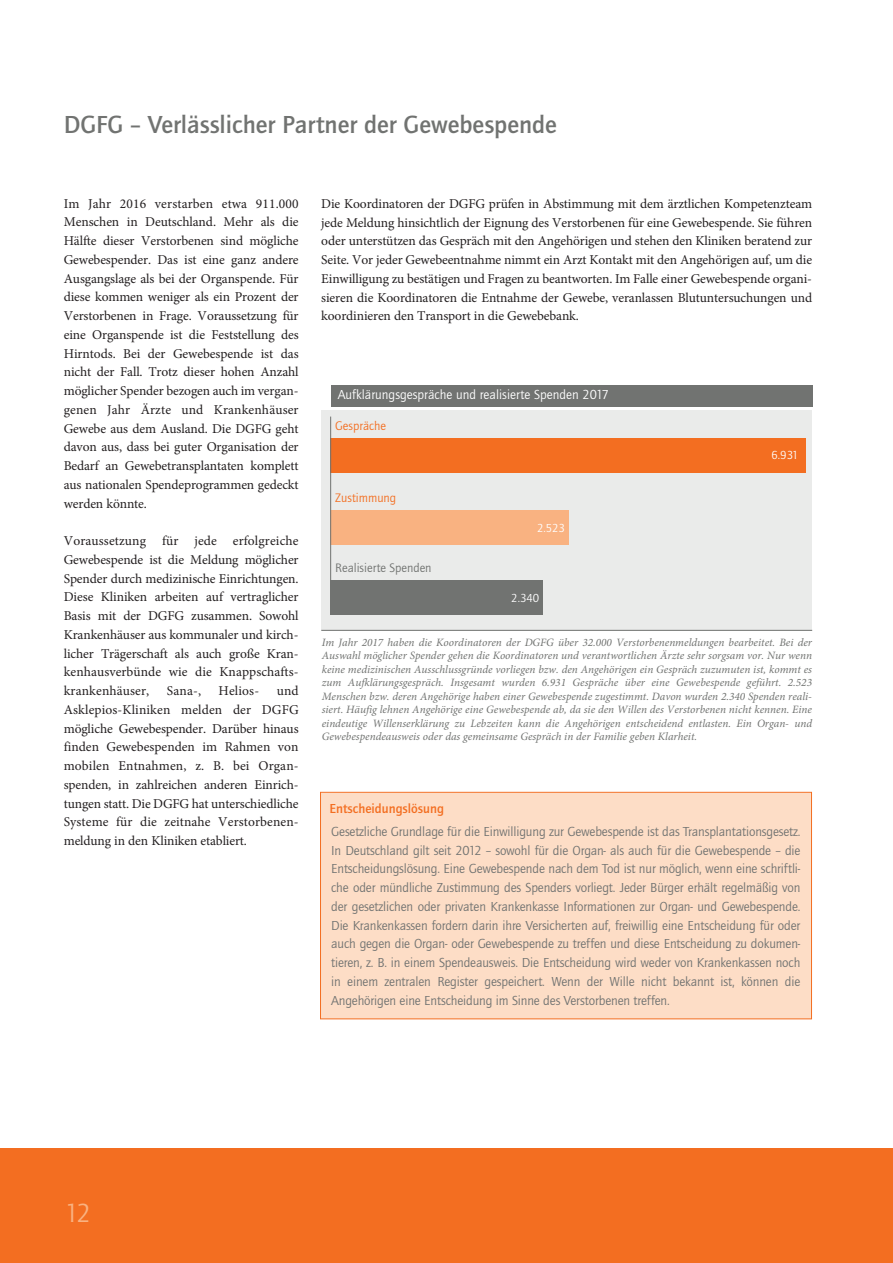
<style>
.page{position:relative;width:893px;height:1263px;background:#fff}
.page>*{position:absolute;margin:0;border:0;box-sizing:border-box;transform-origin:0 0}
.t1{font:27px "ITC Quay Sans";color:#f9b281}
.t2{font:500 25.5px "ITC Quay Sans";color:#717371}
.t3{font:13.5px/18.8px "Minion Pro";letter-spacing:-.01em;color:#231f20;text-align:justify}
.t4{font:13.5px/18.8px "ITC Quay Sans";letter-spacing:-.01em;color:#717371;text-align:justify}
.t5{font:13.5px "ITC Quay Sans";color:#fff}
.t6{font:500 13.5px "ITC Quay Sans";color:#f36e21}
.t7{font:12.75px "ITC Quay Sans";color:#f36e21}
.t8{font:12.75px "ITC Quay Sans";color:#717371}
.t9{font:12px "ITC Quay Sans";color:#fff}
.t10{font:italic 11.25px/13.5px "Minion Pro";color:#717371;text-align:justify}
</style>
<div class="page">
<div style="left:0;top:1148px;width:893px;height:115px;background:#f36e21"></div>
<div style="left:321px;top:410px;width:491px;height:220px;background:#eaebea"></div>
<div style="left:331px;top:385px;width:481px;height:21px;background:#717371"></div>
<hr style="left:321px;top:630px;width:491px;height:1px;background:#717371">
<div style="left:330px;top:439px;width:475px;height:34px;background:#f36e21"></div>
<div style="left:330px;top:510px;width:239px;height:34px;background:#f9b281"></div>
<hr style="left:330px;top:417px;width:1px;height:197px;background:#717371">
<div style="left:330px;top:580px;width:213px;height:34px;background:#717371"></div>
<div style="left:321px;top:793px;width:490px;height:225px;background:#fdddc6"></div>
<div style="left:320px;top:792px;width:492px;height:227px;border:1px solid #f36e21"></div>
<h2 class="t2" style="left:64px;top:109px;width:495px">DGFG – Verlässlicher Partner der Gewebespende</h2>
<p class="t3" style="left:64px;top:195px;width:236px">Im Jahr 2016 verstarben etwa 911.000<br>Menschen in Deutschland. Mehr als die Hälfte dieser Verstorbenen sind mögliche Gewebespender. Das ist eine ganz andere Ausgangslage als bei der Organspende. Für diese kommen weniger als ein Prozent der Verstorbenen in Frage. Voraussetzung für eine Organspende ist die Feststellung des Hirntods. Bei der Gewebespende ist das nicht der Fall. Trotz dieser hohen Anzahl möglicher Spender bezogen auch im vergan&shy;genen Jahr Ärzte und Krankenhäuser Gewebe aus dem Ausland. Die DGFG geht davon aus, dass bei guter Organisation der Bedarf an Gewebetransplantaten komplett aus nationalen Spendeprogrammen gedeckt werden könnte.</p>
<p class="t3" style="left:64px;top:533px;width:236px">Voraussetzung für jede erfolgreiche Gewebespende ist die Meldung möglicher Spender durch medizinische Einrichtungen.<br>Diese Kliniken arbeiten auf vertraglicher Basis mit der DGFG zusammen. Sowohl Krankenhäuser aus kommunaler und kirch&shy;licher Trägerschaft als auch große Kran&shy;kenhausverbünde wie die Knappschafts&shy;krankenhäuser,</p>
<p class="t3" style="left:64px;top:683px;width:236px;text-indent:213px">und Asklepios-Kliniken melden der DGFG mögliche Gewebespender. Darüber hinaus finden Gewebespenden im Rahmen von mobilen Entnahmen, z. B. bei Organ&shy;spenden, in zahlreichen anderen Einrich&shy;tungen statt. Die DGFG hat unterschiedliche Systeme für die zeitnahe Verstorbenen&shy;meldung in den Kliniken etabliert.</p>
<p class="t3" style="left:167px;top:683px;width:36px">Sana-,</p>
<p class="t3" style="left:219px;top:683px;width:42px">Helios-</p>
<p class="t3" style="left:321px;top:195px;width:492px">Die Koordinatoren der DGFG prüfen in Abstimmung mit dem ärztlichen Kompetenzteam jede Meldung hinsichtlich der Eignung des Verstorbenen für eine Gewebespende. Sie führen oder unterstützen das Gespräch mit den Angehörigen und stehen den Kliniken beratend zur Seite. Vor jeder Gewebeentnahme nimmt ein Arzt Kontakt mit den Angehörigen auf, um die Einwilligung zu bestätigen und Fragen zu beantworten. Im Falle einer Gewebespende organi&shy;sieren die Koordinatoren die Entnahme der Gewebe, veranlassen Blutuntersuchungen und koordinieren den Transport in die Gewebebank.</p>
<p class="t5" style="left:338px;top:387px;width:273px">Aufklärungsgespräche und realisierte Spenden 2017</p>
<p class="t7" style="left:335px;top:418px;width:52px">Gespräche</p>
<p class="t7" style="left:335px;top:490px;width:62px">Zustimmung</p>
<p class="t8" style="left:335px;top:560px;width:98px">Realisierte Spenden</p>
<p class="t9" style="left:537px;top:521px;width:29px">2.523</p>
<p class="t9" style="left:511px;top:591px;width:29px">2.340</p>
<p class="t9" style="left:772px;top:448px;width:29px">6.931</p>
<p class="t10" style="left:322px;top:636px;width:492px">Im Jahr 2017 haben die Koordinatoren der DGFG über 32.000 Verstorbenenmeldungen bearbeitet. Bei der Auswahl möglicher Spender gehen die Koordinatoren und verantwortlichen Ärzte sehr sorgsam vor. Nur wenn keine medizinischen Ausschlussgründe vorliegen bzw. den Angehörigen ein Gespräch zuzumuten ist, kommt es zum Aufklärungsgespräch. Insgesamt wurden 6.931 Gespräche über eine Gewebespende geführt. 2.523<br>Menschen bzw. deren Angehörige haben einer Gewebespende zugestimmt. Davon wurden 2.340 Spenden reali&shy;siert. Häufig lehnen Angehörige eine Gewebespende ab, da sie den Willen des Verstorbenen nicht kennen. Eine eindeutige Willenserklärung zu Lebzeiten kann die Angehörigen entscheidend entlasten. Ein Organ- und Gewebespendeausweis oder das gemeinsame Gespräch in der Familie geben Klarheit.</p>
<p class="t6" style="left:329px;top:801px;width:116px">Entscheidungslösung</p>
<p class="t4" style="left:331px;top:822px;width:471px">Gesetzliche Grundlage für die Einwilligung zur Gewebespende ist das Transplantationsgesetz.<br>In Deutschland gilt seit 2012 – sowohl für die Organ- als auch für die Gewebespende – die Entscheidungslösung. Eine Gewebespende nach dem Tod ist nur möglich, wenn eine schriftli&shy;che oder mündliche Zustimmung des Spenders vorliegt. Jeder Bürger erhält regelmäßig von der gesetzlichen oder privaten Krankenkasse Informationen zur Organ- und Gewebespende.<br>Die Krankenkassen fordern darin ihre Versicherten auf, freiwillig eine Entscheidung für oder auch gegen die Organ- oder Gewebespende zu treffen und diese Entscheidung zu dokumen&shy;tieren, z. B. in einem Spendeausweis. Die Entscheidung wird weder von Krankenkassen noch in einem zentralen Register gespeichert. Wenn der Wille nicht bekannt ist, können die Angehörigen eine Entscheidung im Sinne des Verstorbenen treffen.</p>
<h1 class="t1" style="left:65px;top:1196px;width:28px">12</h1>
</div>
